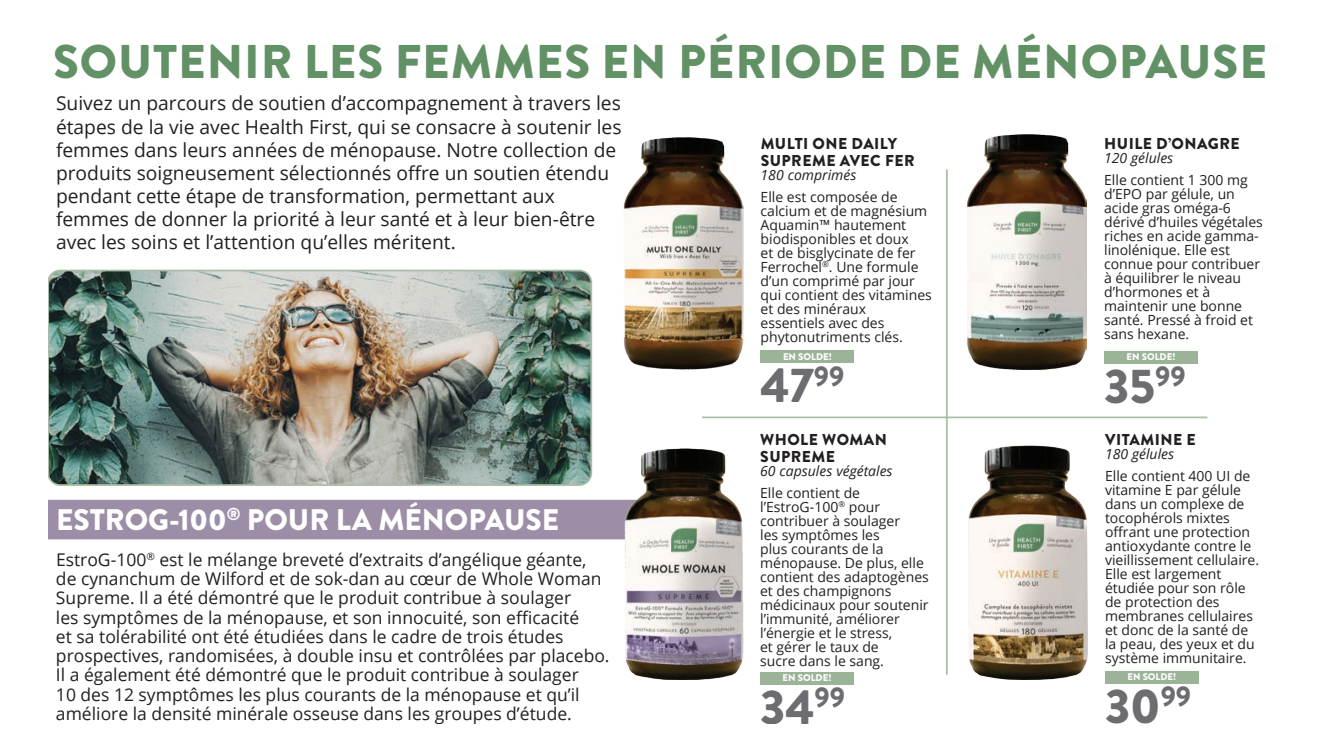
<style>
.page{position:relative;width:1323px;height:756px;background:#fff}
.page>*{position:absolute;margin:0;border:0;box-sizing:border-box;transform-origin:0 0}
.t1{font:900 48.82px "Brandon Grotesque";color:#6c6d70}
.t2{font:900 47.25px "Brandon Grotesque";letter-spacing:.02em;color:#629166}
.t3{font:900 29.75px "Brandon Grotesque";color:#fff}
.t4{font:19.25px/23.1px "Open Sans";color:#231f20}
.t5{font:17.5px/19.2px "Open Sans";color:#231f20}
.t6{font:900 15.75px/16.6px "Brandon Grotesque";letter-spacing:.03em;color:#231f20}
.t7{font:14px/14px "Open Sans";color:#231f20}
.t8{font:italic 14px "Open Sans";color:#231f20}
.t9{font:900 9.62px "Brandon Grotesque";color:#fff}
</style>
<div class="page">
<div style="left:33px;top:500px;width:628px;height:39px;background:#9d8ea8;border-radius:16px"></div>
<div style="left:760px;top:672px;width:94px;height:12px;background:#9bb498"></div>
<img style="left:624px;top:448px;width:120px;height:232px">
<div style="left:1105px;top:671px;width:94px;height:12px;background:#9bb498"></div>
<img style="left:968px;top:446px;width:120px;height:234px">
<div style="left:761px;top:350px;width:93px;height:13px;background:#9bb498"></div>
<img style="left:624px;top:137px;width:119px;height:232px">
<div style="left:1104px;top:351px;width:94px;height:12px;background:#9bb498"></div>
<img style="left:967px;top:134px;width:120px;height:235px">
<hr style="left:946px;top:169px;width:2px;height:506px;background:#abbda7">
<hr style="left:702px;top:417px;width:505px;height:1px;background:#abbda7">
<img style="left:50px;top:271px;width:540px;height:212px">
<div style="left:47px;top:270px;width:545px;height:216px;border:2px solid #abbda7;border-radius:12px"></div>
<div style="left:0;top:0;width:47px;height:756px;background:#fff"></div>
<h2 class="t2" style="left:53px;top:28px;width:1215px">SOUTENIR LES FEMMES EN PÉRIODE DE MÉNOPAUSE</h2>
<p class="t4" style="left:56px;top:91px;width:567px">Suivez un parcours de soutien d’accompagnement à travers les étapes de la vie avec Health First, qui se consacre à soutenir les femmes dans leurs années de ménopause. Notre collection de produits soigneusement sélectionnés offre un soutien étendu pendant cette étape de transformation, permettant aux femmes de donner la priorité à leur santé et à leur bien-être avec les soins et l’attention qu’elles méritent.</p>
<h3 class="t3" style="left:56px;top:499px;width:505px">ESTROG-100<sup>®</sup> POUR LA MÉNOPAUSE</h3>
<p class="t5" style="left:56px;top:550px;width:555px">EstroG-100<sup>®</sup> est le mélange breveté d’extraits d’angélique géante, de cynanchum de Wilford et de sok-dan au cœur de Whole Woman Supreme. Il a été démontré que le produit contribue à soulager<br>les symptômes de la ménopause, et son innocuité, son efficacité<br>et sa tolérabilité ont été étudiées dans le cadre de trois études prospectives, randomisées, à double insu et contrôlées par placebo.<br>Il a également été démontré que le produit contribue à soulager<br>10 des 12 symptômes les plus courants de la ménopause et qu’il améliore la densité minérale osseuse dans les groupes d’étude.</p>
<p class="t6" style="left:761px;top:136px;width:155px">MULTI ONE DAILY<br>SUPREME AVEC FER</p>
<p class="t8" style="left:761px;top:165px;width:97px">180 comprimés</p>
<p class="t7" style="left:761px;top:190px;width:173px">Elle est composée de calcium et de magnésium<br>Aquamin™ hautement biodisponibles et doux<br>et de bisglycinate de fer<br>Ferrochel<sup>®</sup>. Une formule d’un comprimé par jour qui contient des vitamines et des minéraux essentiels avec des phytonutriments clés.</p>
<p class="t9" style="left:783px;top:350px;width:50px">EN SOLDE!</p>
<h1 class="t1" style="left:761px;top:351px;width:85px">47<sup>99</sup></h1>
<p class="t6" style="left:760px;top:432px;width:128px">WHOLE WOMAN<br>SUPREME</p>
<p class="t8" style="left:760px;top:461px;width:134px">60 capsules végétales</p>
<p class="t7" style="left:760px;top:485px;width:170px">Elle contient de l’EstroG-100<sup>®</sup> pour contribuer à soulager<br>les symptômes les<br>plus courants de la ménopause. De plus, elle contient des adaptogènes et des champignons médicinaux pour soutenir l’immunité, améliorer l’énergie et le stress,<br>et gérer le taux de<br>sucre dans le sang.</p>
<p class="t9" style="left:783px;top:671px;width:50px">EN SOLDE!</p>
<h1 class="t1" style="left:760px;top:672px;width:87px">34<sup>99</sup></h1>
<p class="t6" style="left:1104px;top:136px;width:137px">HUILE D’ONAGRE</p>
<p class="t8" style="left:1104px;top:149px;width:71px">120 gélules</p>
<p class="t7" style="left:1104px;top:173px;width:160px">Elle contient 1 300 mg d’EPO par gélule, un acide gras oméga-6 dérivé d’huiles végétales riches en acide gamma&shy;linolénique. Elle est connue pour contribuer à équilibrer le niveau d’hormones et à maintenir une bonne santé. Pressé à froid et sans hexane.</p>
<p class="t9" style="left:1127px;top:350px;width:50px">EN SOLDE!</p>
<h1 class="t1" style="left:1104px;top:351px;width:83px">35<sup>99</sup></h1>
<p class="t6" style="left:1105px;top:432px;width:92px">VITAMINE E</p>
<p class="t8" style="left:1105px;top:445px;width:71px">180 gélules</p>
<p class="t7" style="left:1105px;top:469px;width:156px">Elle contient 400 UI de vitamine E par gélule dans un complexe de tocophérols mixtes offrant une protection antioxydante contre le vieillissement cellulaire.<br>Elle est largement étudiée pour son rôle de protection des membranes cellulaires et donc de la santé de la peau, des yeux et du système immunitaire.</p>
<p class="t9" style="left:1127px;top:670px;width:50px">EN SOLDE!</p>
<h1 class="t1" style="left:1105px;top:671px;width:88px">30<sup>99</sup></h1>
</div>
